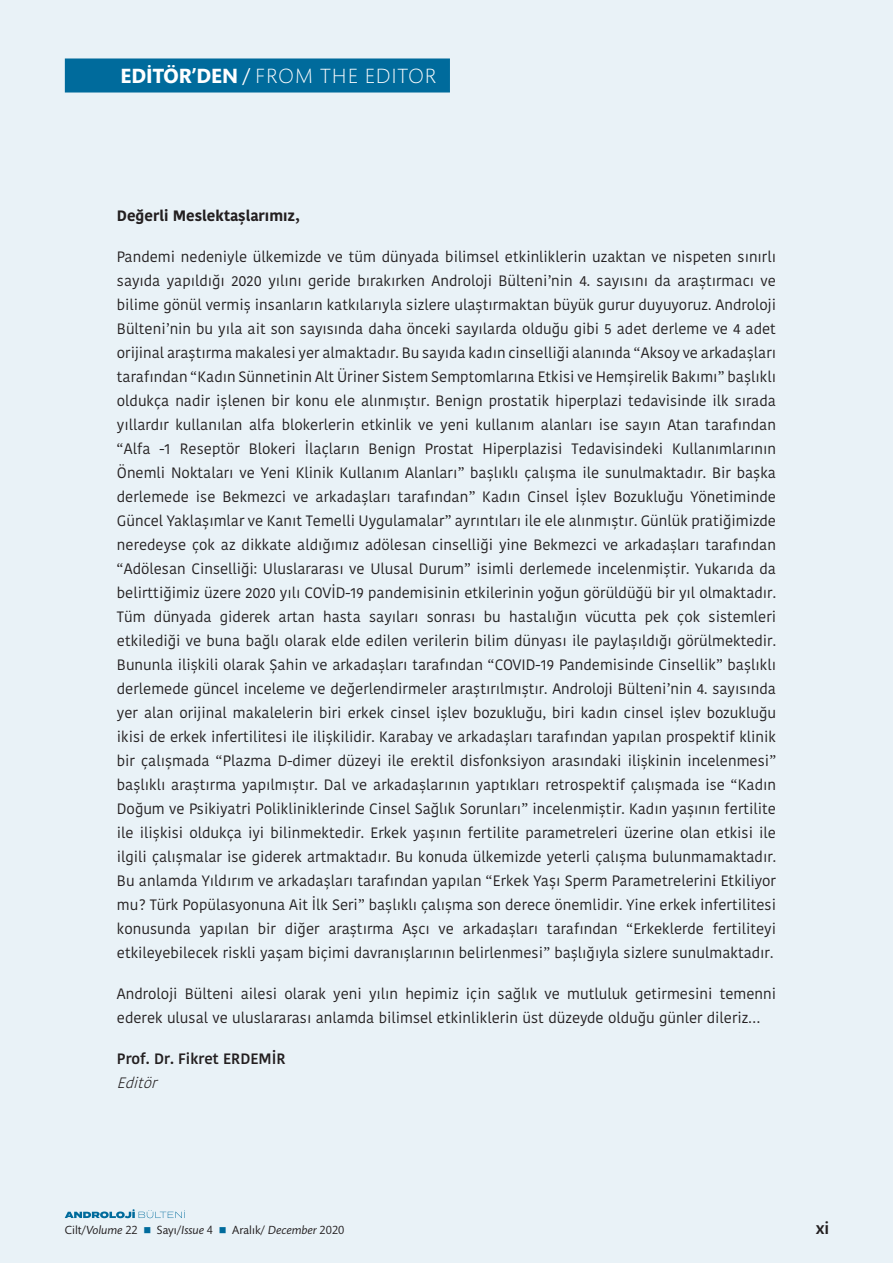
<style>
.page{position:relative;width:893px;height:1263px;background:#e9f2f7}
.page>*{position:absolute;margin:0;border:0;box-sizing:border-box;transform-origin:0 0}
.t1{font:300 21px "Mundo Sans Std";letter-spacing:.05em;color:#fff}
.t2{font:500 18px "Mundo Sans Std";color:#231f20}
.t3{font:15px/24px "Kohinoor Devanagari";color:#231f20;text-align:justify}
.t4{font:700 15px "Kohinoor Devanagari";color:#231f20}
.t5{font:600 15px "Kohinoor Devanagari";color:#231f20}
.t6{font:italic 300 15px "Kohinoor Devanagari";color:#231f20}
.t7{font:12px "Mundo Sans Std";color:#231f20}
.s1{font-weight:700}
.s2{font-weight:400}
.s3{font-style:italic}
.s4{color:#006b9c}
</style>
<div class="page">
<svg style="left:65px;top:1209px;width:120px;height:9px"></svg>
<div style="left:65px;top:58px;width:385px;height:35px;background:#006b9c;border:2px solid #006b9c"></div>
<h1 class="t1" style="left:120px;top:65px;width:317px"><span class="s1">EDİTÖR’DEN</span> <span class="s2">/</span> FROM THE EDITOR</h1>
<p class="t4" style="left:117px;top:203px;width:184px">Değerli Meslektaşlarımız,</p>
<p class="t3" style="left:117px;top:245px;width:661px">Pandemi nedeniyle ülkemizde ve tüm dünyada bilimsel etkinliklerin uzaktan ve nispeten sınırlı sayıda yapıldığı 2020 yılını geride bırakırken Androloji Bülteni’nin 4. sayısını da araştırmacı ve bilime gönül vermiş insanların katkılarıyla sizlere ulaştırmaktan büyük gurur duyuyoruz. Androloji Bülteni’nin bu yıla ait son sayısında daha önceki sayılarda olduğu gibi 5 adet derleme ve 4 adet orijinal araştırma makalesi yer almaktadır. Bu sayıda kadın cinselliği alanında “Aksoy ve arkadaşları tarafından “Kadın Sünnetinin Alt Üriner Sistem Semptomlarına Etkisi ve Hemşirelik Bakımı” başlıklı oldukça nadir işlenen bir konu ele alınmıştır. Benign prostatik hiperplazi tedavisinde ilk sırada yıllardır kullanılan alfa blokerlerin etkinlik ve yeni kullanım alanları ise sayın Atan tarafından “Alfa -1 Reseptör Blokeri İlaçların Benign Prostat Hiperplazisi Tedavisindeki Kullanımlarının Önemli Noktaları ve Yeni Klinik Kullanım Alanları” başlıklı çalışma ile sunulmaktadır. Bir başka derlemede ise Bekmezci ve arkadaşları tarafından” Kadın Cinsel İşlev Bozukluğu Yönetiminde Güncel Yaklaşımlar ve Kanıt Temelli Uygulamalar” ayrıntıları ile ele alınmıştır. Günlük pratiğimizde neredeyse çok az dikkate aldığımız adölesan cinselliği yine Bekmezci ve arkadaşları tarafından “Adölesan Cinselliği: Uluslararası ve Ulusal Durum” isimli derlemede incelenmiştir. Yukarıda da belirttiğimiz üzere 2020 yılı COVİD-19 pandemisinin etkilerinin yoğun görüldüğü bir yıl olmaktadır.<br>Tüm dünyada giderek artan hasta sayıları sonrası bu hastalığın vücutta pek çok sistemleri etkilediği ve buna bağlı olarak elde edilen verilerin bilim dünyası ile paylaşıldığı görülmektedir.<br>Bununla ilişkili olarak Şahin ve arkadaşları tarafından “COVID-19 Pandemisinde Cinsellik” başlıklı derlemede güncel inceleme ve değerlendirmeler araştırılmıştır. Androloji Bülteni’nin 4. sayısında yer alan orijinal makalelerin biri erkek cinsel işlev bozukluğu, biri kadın cinsel işlev bozukluğu ikisi de erkek infertilitesi ile ilişkilidir. Karabay ve arkadaşları tarafından yapılan prospektif klinik bir çalışmada “Plazma D-dimer düzeyi ile erektil disfonksiyon arasındaki ilişkinin incelenmesi” başlıklı araştırma yapılmıştır. Dal ve arkadaşlarının yaptıkları retrospektif çalışmada ise “Kadın Doğum ve Psikiyatri Polikliniklerinde Cinsel Sağlık Sorunları” incelenmiştir. Kadın yaşının fertilite ile ilişkisi oldukça iyi bilinmektedir. Erkek yaşının fertilite parametreleri üzerine olan etkisi ile ilgili çalışmalar ise giderek artmaktadır. Bu konuda ülkemizde yeterli çalışma bulunmamaktadır.<br>Bu anlamda Yıldırım ve arkadaşları tarafından yapılan “Erkek Yaşı Sperm Parametrelerini Etkiliyor mu? Türk Popülasyonuna Ait İlk Seri” başlıklı çalışma son derece önemlidir. Yine erkek infertilitesi konusunda yapılan bir diğer araştırma Aşcı ve arkadaşları tarafından “Erkeklerde fertiliteyi etkileyebilecek riskli yaşam biçimi davranışlarının belirlenmesi” başlığıyla sizlere sunulmaktadır.</p>
<p class="t3" style="left:117px;top:982px;width:661px">Androloji Bülteni ailesi olarak yeni yılın hepimiz için sağlık ve mutluluk getirmesini temenni ederek ulusal ve uluslararası anlamda bilimsel etkinliklerin üst düzeyde olduğu günler dileriz…</p>
<p class="t5" style="left:117px;top:1050px;width:170px">Prof. Dr. Fikret ERDEMİR</p>
<p class="t6" style="left:117px;top:1074px;width:47px">Editör</p>
<p class="t7" style="left:65px;top:1223px;width:281px">Cilt/<span class="s3">Volume</span> 22 <span class="s4">■</span> Sayı/<span class="s3">Issue</span> 4 <span class="s4">■</span> Aralık/ <span class="s3">December</span> 2020</p>
<p class="t2" style="left:816px;top:1218px;width:15px">xi</p>
</div>
